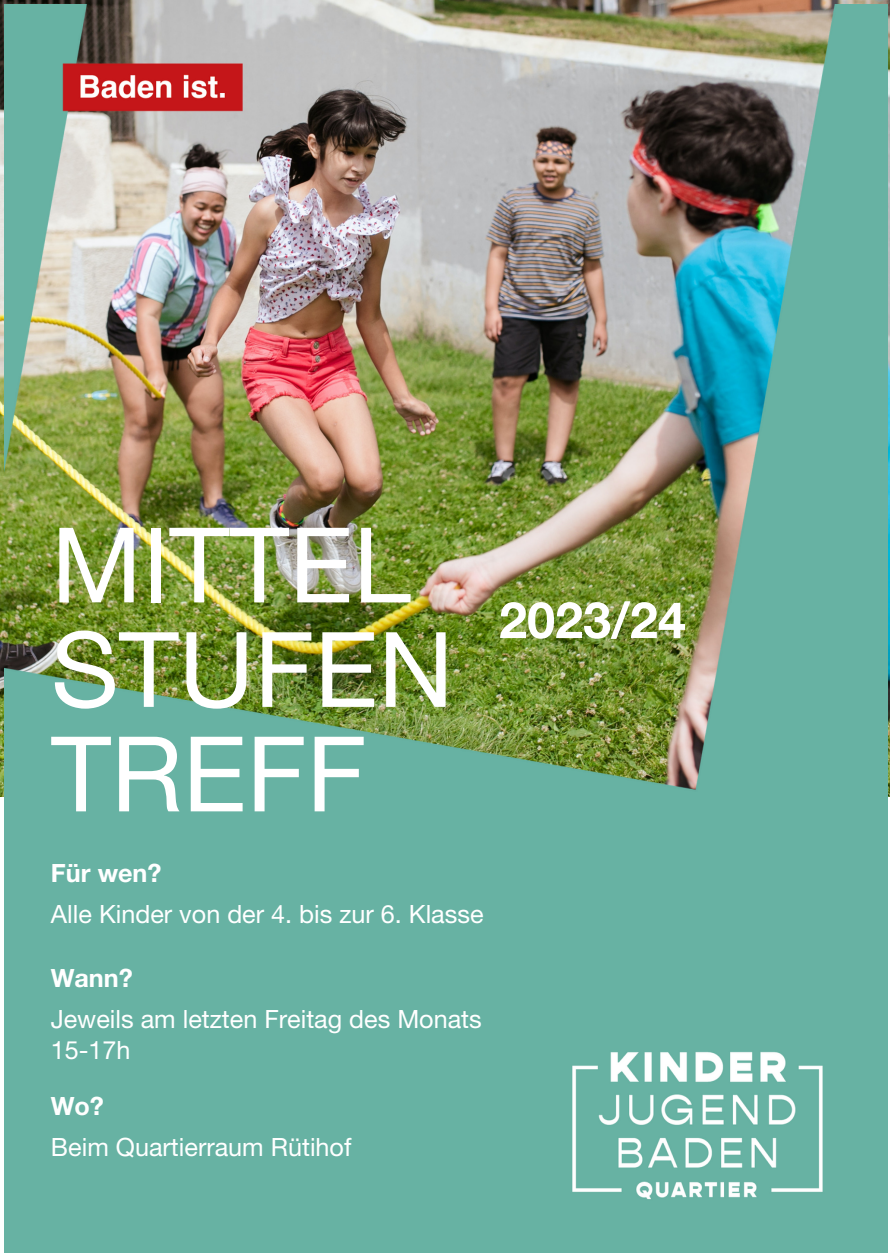
<style>
.page{position:relative;width:892px;height:1258px;background:#fff}
.page>*{position:absolute;margin:0;border:0;box-sizing:border-box;transform-origin:0 0}
.t1{font:104.4px/104.4px "Helvetica Neue LT Std";color:#fff}
.t2{font:700 50.4px "Helvetica Neue LT Std";color:#fff}
.t3{font:25.2px "Helvetica Neue LT Std";color:#fff}
.t4{font:700 25.2px "Helvetica Neue LT Std";color:#fff}
</style>
<div class="page">
<img style="left:5px;top:4px;width:882px;height:1249px">
<img style="left:5px;top:4px;width:267px;height:124px">
<p class="t1" style="left:51px;top:528px;width:361px">MITTEL</p>
<p class="t1" style="left:51px;top:632px;width:404px">STUFEN<br>TREFF</p>
<p class="t2" style="left:499px;top:602px;width:188px">2023/24</p>
<p class="t4" style="left:51px;top:864px;width:112px">Für wen?</p>
<p class="t3" style="left:51px;top:905px;width:434px">Alle Kinder von der 4. bis zur 6. Klasse</p>
<p class="t4" style="left:51px;top:969px;width:84px">Wann?</p>
<p class="t3" style="left:51px;top:1010px;width:432px">Jeweils am letzten Freitag des Monats</p>
<p class="t3" style="left:51px;top:1041px;width:81px">15-17h</p>
<p class="t4" style="left:51px;top:1097px;width:55px">Wo?</p>
<p class="t3" style="left:51px;top:1138px;width:302px">Beim Quartierraum Rütihof</p>
</div>
